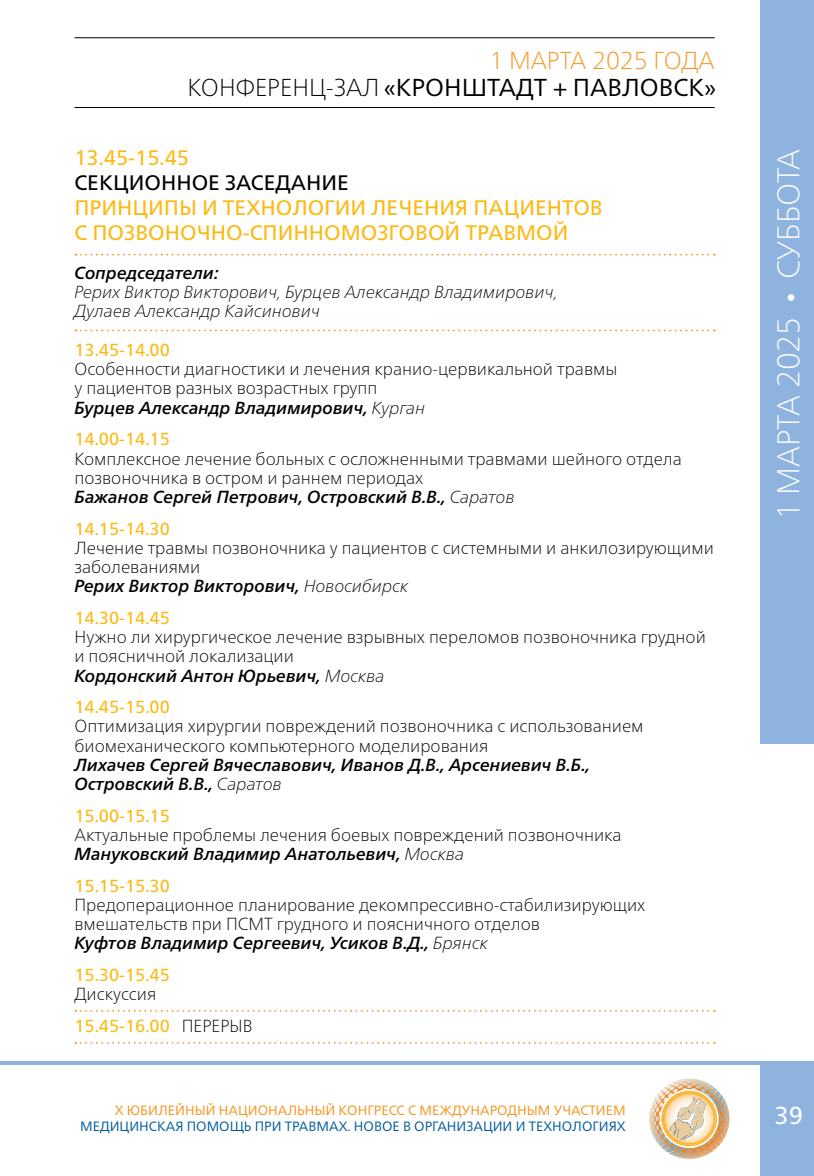
<style>
.page{position:relative;width:814px;height:1176px;background:#fff}
.page>*{position:absolute;margin:0;border:0;box-sizing:border-box;transform-origin:0 0}
.t1{font:100 31.5px "Frutiger Neue LTCYR";color:#fff}
.t2{font:24.5px/26.2px "Frutiger Neue LTCYR";color:#000;text-align:right}
.t3{font:24.5px "Frutiger Neue LTCYR";color:#fff}
.t4{font:21px/25.2px "Frutiger Neue LTCYR";color:#fdb913}
.t5{font:21px "Frutiger Neue LTCYR";color:#000}
.t6{font:100 17.5px/19.2px "Frutiger Neue LTCYR";color:#000}
.t7{font:italic 500 17.5px/19.2px "Frutiger Neue LTCYR";color:#000}
.t8{font:17.5px "Frutiger Neue LTCYR";color:#fdb913}
.t9{font:italic 100 17.5px/19.2px "Frutiger Neue LTCYR";color:#000}
.t10{font:13.47px "Frutiger Neue LTCYR";color:#005c9b}
.t11{font:13.47px "Frutiger Neue LTCYR";color:#f7941e}
.s1{font-weight:100;color:#f7941e}
.s2{font-weight:100}
.s3{font-weight:500;font-style:italic}
.s4{font-style:italic}
.s5{font-weight:400;color:#fdb913}
.s6{font-family:"Myriad Pro";font-weight:400}
</style>
<div class="page">
<svg style="left:649px;top:1078px;width:81px;height:81px"></svg>
<hr style="left:0;top:1061px;width:814px;height:4px;background:#8eb3df">
<div style="left:760px;top:0;width:54px;height:743px;background:#8eb3df"></div>
<div style="left:760px;top:1061px;width:54px;height:115px;background:#8eb3df"></div>
<hr style="left:74px;top:107px;width:640px;height:1px;background:#000">
<hr style="left:74px;top:37px;width:640px;height:1px;background:#000">
<svg style="left:75px;top:254px;width:639px;height:1px"></svg>
<svg style="left:75px;top:330px;width:639px;height:1px"></svg>
<svg style="left:75px;top:1010px;width:639px;height:1px"></svg>
<svg style="left:75px;top:1042px;width:639px;height:1px"></svg>
<h2 class="t2" style="left:187px;top:47px;width:530px"><span class="s1">1 МАРТА 2025 ГОДА<br></span><span class="s2">КОНФЕРЕНЦ-ЗАЛ</span> «КРОНШТАДТ + ПАВЛОВСК»</h2>
<p class="t4" style="left:74px;top:145px;width:116px">13.45-15.45</p>
<p class="t5" style="left:74px;top:170px;width:276px">СЕКЦИОННОЕ ЗАСЕДАНИЕ</p>
<p class="t4" style="left:74px;top:195px;width:530px">ПРИНЦИПЫ И ТЕХНОЛОГИИ ЛЕЧЕНИЯ ПАЦИЕНТОВ<br>С ПОЗВОНОЧНО-СПИННОМОЗГОВОЙ ТРАВМОЙ</p>
<p class="t7" style="left:74px;top:263px;width:146px">Сопредседатели:</p>
<p class="t9" style="left:74px;top:282px;width:485px">Рерих Виктор Викторович, Бурцев Александр Владимирович,<br>Дулаев Александр Кайсинович</p>
<p class="t8" style="left:74px;top:339px;width:97px">13.45-14.00</p>
<p class="t6" style="left:74px;top:359px;width:544px">Особенности диагностики и лечения кранио-цервикальной травмы у пациентов разных возрастных групп<br><span class="s3">Бурцев Александр Владимирович,</span> <span class="s4">Курган</span></p>
<p class="t8" style="left:74px;top:429px;width:97px">14.00-14.15</p>
<p class="t6" style="left:74px;top:448px;width:609px">Комплексное лечение больных с осложненными травмами шейного отдела позвоночника в остром и раннем периодах<br><span class="s3">Бажанов Сергей Петрович, Островский В.В.,</span> <span class="s4">Саратов</span></p>
<p class="t8" style="left:74px;top:518px;width:97px">14.15-14.30</p>
<p class="t6" style="left:74px;top:538px;width:641px">Лечение травмы позвоночника у пациентов с системными и анкилозирующими заболеваниями<br><span class="s3">Рерих Виктор Викторович,</span> <span class="s4">Новосибирск</span></p>
<p class="t8" style="left:74px;top:607px;width:97px">14.30-14.45</p>
<p class="t6" style="left:74px;top:627px;width:633px">Нужно ли хирургическое лечение взрывных переломов позвоночника грудной и поясничной локализации<br><span class="s3">Кордонский Антон Юрьевич,</span> <span class="s4">Москва</span></p>
<p class="t8" style="left:74px;top:696px;width:97px">14.45-15.00</p>
<p class="t6" style="left:74px;top:716px;width:570px">Оптимизация хирургии повреждений позвоночника с использованием биомеханического компьютерного моделирования</p>
<p class="t7" style="left:74px;top:755px;width:517px">Лихачев Сергей Вячеславович, Иванов Д.В., Арсениевич В.Б.,<br>Островский В.В., <span class="s2">Саратов</span></p>
<p class="t8" style="left:74px;top:805px;width:97px">15.00-15.15</p>
<p class="t6" style="left:74px;top:825px;width:548px">Актуальные проблемы лечения боевых повреждений позвоночника<br><span class="s3">Мануковский Владимир Анатольевич,</span> <span class="s4">Москва</span></p>
<p class="t8" style="left:74px;top:875px;width:97px">15.15-15.30</p>
<p class="t6" style="left:74px;top:895px;width:572px">Предоперационное планирование декомпрессивно-стабилизирующих вмешательств при ПСМТ грудного и поясничного отделов<br><span class="s3">Куфтов Владимир Сергеевич, Усиков В.Д.,</span> <span class="s4">Брянск</span></p>
<p class="t8" style="left:74px;top:964px;width:97px">15.30-15.45</p>
<p class="t6" style="left:74px;top:978px;width:179px;line-height:31.5px">Дискуссия<br><span class="s5">15.45-16.00</span> ПЕРЕРЫВ</p>
<p class="t11" style="left:115px;top:1102px;width:512px">X ЮБИЛЕЙНЫЙ НАЦИОНАЛЬНЫЙ КОНГРЕСС С МЕЖДУНАРОДНЫМ УЧАСТИЕМ</p>
<p class="t10" style="left:80px;top:1118px;width:547px">МЕДИЦИНСКАЯ ПОМОЩЬ ПРИ ТРАВМАХ. НОВОЕ В ОРГАНИЗАЦИИ И ТЕХНОЛОГИЯХ</p>
<h1 class="t1" style="left:769px;top:520px;width:373px;rotate:-90deg">1 МАРТА 2025 <span class="s6">•</span> СУББОТА</h1>
<h2 class="t3" style="left:774px;top:1100px;width:30px">39</h2>
</div>
